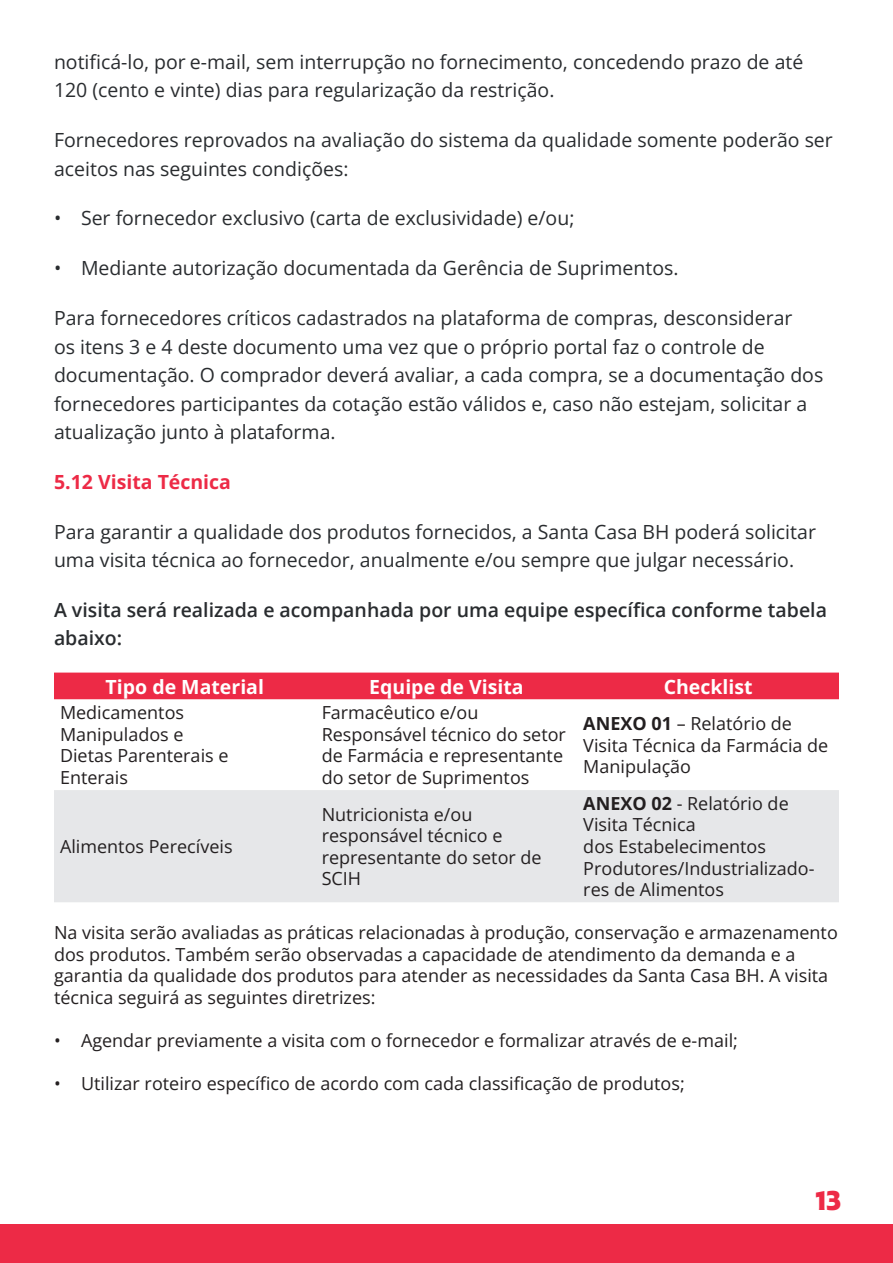
<style>
.page{position:relative;width:893px;height:1263px;background:#fff}
.page>*{position:absolute;margin:0;border:0;box-sizing:border-box;transform-origin:0 0}
.t1{font:800 27px "Highgate";color:#ed2a46}
.t2{font:19.5px/28.5px "Open Sans";color:#292c2f}
.t3{font:600 19.5px/28.5px "Open Sans";color:#292c2f}
.t4{font:700 19.5px "Open Sans";color:#fff}
.t5{font:700 19.5px "Open Sans";color:#ed2a46}
.t6{font:18px/21.6px "Open Sans";color:#231f20}
.s1{font-weight:700}
</style>
<div class="page">
<div style="left:0;top:1225px;width:893px;height:38px;background:#ed2a46"></div>
<div style="left:54px;top:672px;width:785px;height:27px;background:#ed2a46"></div>
<svg style="left:54px;top:699px;width:785px;height:1px"></svg>
<div style="left:54px;top:790px;width:785px;height:112px;background:#e6e7e9"></div>
<p class="t2" style="left:54px;top:47px;width:751px">notificá-lo, por e-mail, sem interrupção no fornecimento, concedendo prazo de até<br>120 (cento e vinte) dias para regularização da restrição.</p>
<p class="t2" style="left:54px;top:125px;width:780px">Fornecedores reprovados na avaliação do sistema da qualidade somente poderão ser aceitos nas seguintes condições:</p>
<p class="t2" style="left:54px;top:204px;width:522px">• Ser fornecedor exclusivo (carta de exclusividade) e/ou;</p>
<p class="t2" style="left:54px;top:253px;width:626px">• Mediante autorização documentada da Gerência de Suprimentos.</p>
<p class="t2" style="left:54px;top:303px;width:771px">Para fornecedores críticos cadastrados na plataforma de compras, desconsiderar<br>os itens 3 e 4 deste documento uma vez que o próprio portal faz o controle de documentação. O comprador deverá avaliar, a cada compra, se a documentação dos fornecedores participantes da cotação estão válidos e, caso não estejam, solicitar a atualização junto à plataforma.</p>
<p class="t5" style="left:54px;top:468px;width:179px">5.12 Visita Técnica</p>
<p class="t2" style="left:54px;top:517px;width:763px">Para garantir a qualidade dos produtos fornecidos, a Santa Casa BH poderá solicitar uma visita técnica ao fornecedor, anualmente e/ou sempre que julgar necessário.</p>
<p class="t3" style="left:54px;top:595px;width:774px">A visita será realizada e acompanhada por uma equipe específica conforme tabela abaixo:</p>
<p class="t4" style="left:106px;top:673px;width:160px">Tipo de Material</p>
<p class="t4" style="left:369px;top:673px;width:156px">Equipe de Visita</p>
<p class="t4" style="left:664px;top:673px;width:90px">Checklist</p>
<p class="t6" style="left:60px;top:701px;width:126px">Medicamentos</p>
<p class="t6" style="left:60px;top:723px;width:125px">Manipulados e</p>
<p class="t6" style="left:60px;top:745px;width:170px">Dietas Parenterais e</p>
<p class="t6" style="left:60px;top:766px;width:70px">Enterais</p>
<p class="t6" style="left:322px;top:701px;width:158px">Farmacêutico e/ou</p>
<p class="t6" style="left:322px;top:723px;width:246px">Responsável técnico do setor</p>
<p class="t6" style="left:322px;top:745px;width:243px">de Farmácia e representante</p>
<p class="t6" style="left:322px;top:766px;width:209px">do setor de Suprimentos</p>
<p class="t6" style="left:583px;top:712px;width:247px"><span class="s1">ANEXO 01</span> – Relatório de<br>Visita Técnica da Farmácia de<br>Manipulação</p>
<p class="t6" style="left:583px;top:792px;width:207px"><span class="s1">ANEXO 02</span> - Relatório de</p>
<p class="t6" style="left:583px;top:814px;width:114px">Visita Técnica</p>
<p class="t6" style="left:583px;top:835px;width:184px">dos Estabelecimentos</p>
<p class="t6" style="left:583px;top:857px;width:233px">Produtores/Industrializado&shy;res de Alimentos</p>
<p class="t6" style="left:54px;top:921px;width:785px">Na visita serão avaliadas as práticas relacionadas à produção, conservação e armazenamento dos produtos. Também serão observadas a capacidade de atendimento da demanda e a garantia da qualidade dos produtos para atender as necessidades da Santa Casa BH. A visita técnica seguirá as seguintes diretrizes:</p>
<p class="t6" style="left:54px;top:1029px;width:685px">• Agendar previamente a visita com o fornecedor e formalizar através de e-mail;</p>
<p class="t6" style="left:54px;top:1072px;width:632px">• Utilizar roteiro específico de acordo com cada classificação de produtos;</p>
<p class="t6" style="left:322px;top:803px;width:152px">Nutricionista e/ou</p>
<p class="t6" style="left:322px;top:824px;width:182px">responsável técnico e</p>
<p class="t6" style="left:322px;top:846px;width:222px">representante do setor de</p>
<p class="t6" style="left:322px;top:868px;width:41px">SCIH</p>
<p class="t6" style="left:60px;top:835px;width:174px">Alimentos Perecíveis</p>
<h1 class="t1" style="left:816px;top:1183px;width:27px">13</h1>
</div>
